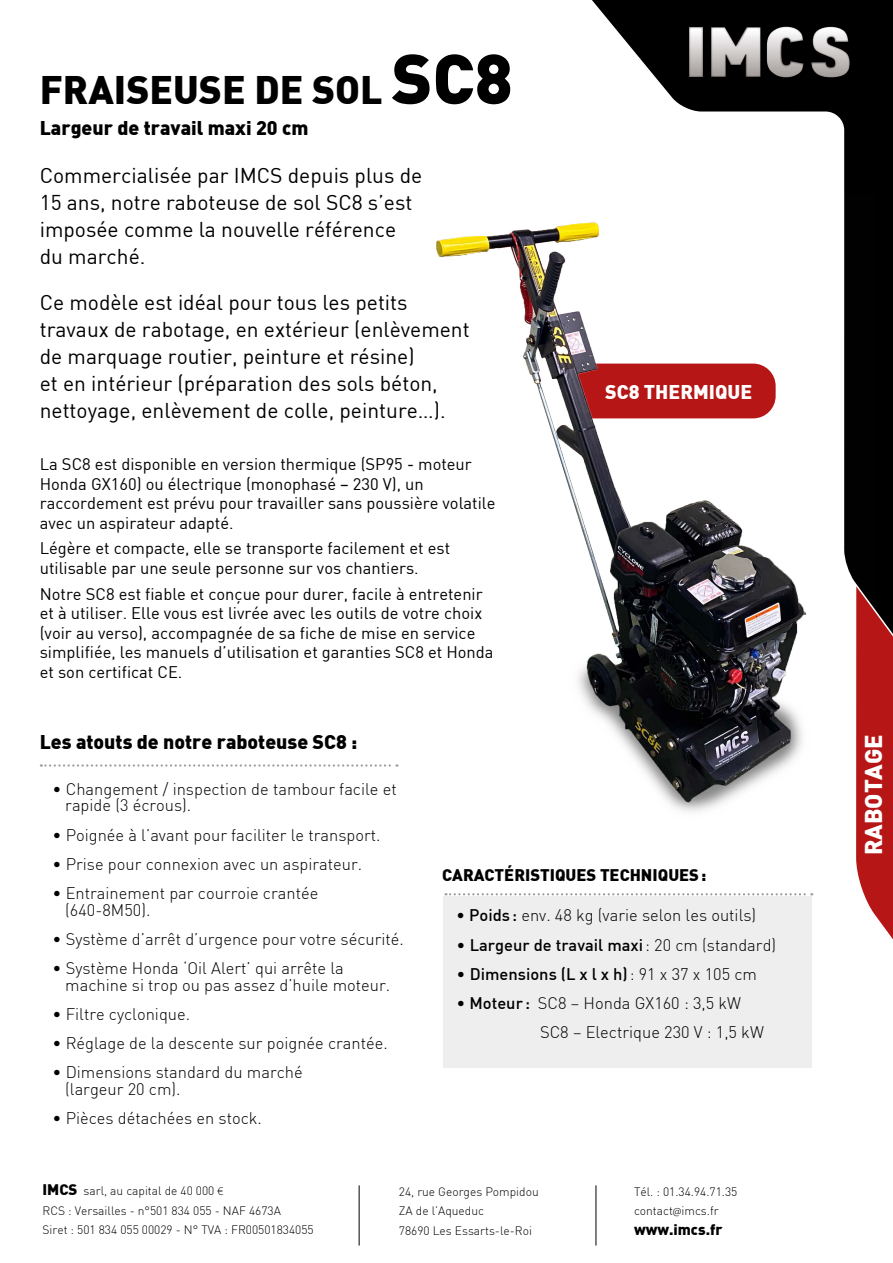
<style>
.page{position:relative;width:893px;height:1263px;background:#fff}
.page>*{position:absolute;margin:0;border:0;box-sizing:border-box;transform-origin:0 0}
.t1{font:900 39px "DIN";color:#000}
.t2{font:900 23.85px "DIN";color:#fff}
.t3{font:21px/27px "DIN";color:#000}
.t4{font:900 19.5px "DIN";color:#000}
.t5{font:900 19.5px "DIN";color:#fff}
.t6{font:300 16.5px/16.5px "DIN";color:#000}
.t7{font:16.5px/19.5px "DIN";color:#000}
.t8{font:500 16.5px "DIN";color:#000}
.t9{font:900 16.5px "DIN";color:#000}
.t10{font:900 15px "DIN";color:#000}
.t11{font:300 12px/19.5px "DIN";color:#000}
.s1{font-size:69px}
.s2{font-weight:500}
.s3{font-weight:300}
.s4{font-weight:900;font-size:15px}
.s5{font-family:"Myriad Pro"}
</style>
<div class="page">
<svg style="left:443px;top:733px;width:450px;height:335px"></svg>
<svg style="left:592px;top:0;width:301px;height:733px"></svg>
<img style="left:689px;top:27px;width:14px;height:50px">
<img style="left:711px;top:27px;width:49px;height:50px">
<img style="left:767px;top:27px;width:36px;height:50px">
<img style="left:811px;top:27px;width:39px;height:50px">
<svg style="left:445px;top:893px;width:367px;height:2px"></svg>
<div style="left:444px;top:896px;width:368px;height:172px;background:#eee"></div>
<img style="left:397px;top:195px;width:479px;height:642px">
<svg style="left:41px;top:764px;width:356px;height:3px"></svg>
<hr style="left:359px;top:1185px;width:1px;height:60px;background:#000">
<hr style="left:596px;top:1185px;width:1px;height:60px;background:#000">
<h1 class="t1" style="left:40px;top:64px;width:475px">FRAISEUSE DE SOL <span class="s1">SC8</span></h1>
<p class="t4" style="left:40px;top:115px;width:270px">Largeur de travail maxi 20 cm</p>
<p class="t3" style="left:40px;top:162px;width:384px">Commercialisée par IMCS depuis plus de<br>15 ans, notre raboteuse de sol SC8 s’est imposée comme la nouvelle référence du marché.</p>
<p class="t3" style="left:40px;top:289px;width:431px">Ce modèle est idéal pour tous les petits travaux de rabotage, en extérieur (enlèvement de marquage routier, peinture et résine)<br>et en intérieur (préparation des sols béton, nettoyage, enlèvement de colle, peinture…).</p>
<p class="t7" style="left:40px;top:454px;width:457px">La SC8 est disponible en version thermique (SP95 - moteur Honda GX160) ou électrique (monophasé – 230 V), un raccordement est prévu pour travailler sans poussière volatile avec un aspirateur adapté.</p>
<p class="t7" style="left:40px;top:538px;width:412px">Légère et compacte, elle se transporte facilement et est utilisable par une seule personne sur vos chantiers.</p>
<p class="t7" style="left:40px;top:584px;width:455px">Notre SC8 est fiable et conçue pour durer, facile à entretenir et à utiliser. Elle vous est livrée avec les outils de votre choix (voir au verso), accompagnée de sa fiche de mise en service simplifiée, les manuels d’utilisation et garanties SC8 et Honda et son certificat CE.</p>
<p class="t5" style="left:605px;top:379px;width:149px">SC8 THERMIQUE</p>
<p class="t4" style="left:40px;top:728px;width:319px">Les atouts de notre raboteuse SC8 :</p>
<p class="t6" style="left:65px;top:780px;width:333px;text-indent:-13px">• Changement / inspection de tambour facile et rapide (3 écrous).</p>
<p class="t6" style="left:52px;top:826px;width:330px">• Poignée à l’avant pour faciliter le transport.</p>
<p class="t6" style="left:52px;top:855px;width:311px">• Prise pour connexion avec un aspirateur.</p>
<p class="t6" style="left:65px;top:885px;width:255px;text-indent:-13px">• Entrainement par courroie crantée (640-8M50).</p>
<p class="t6" style="left:52px;top:930px;width:353px">• Système d’arrêt d’urgence pour votre sécurité.</p>
<p class="t6" style="left:65px;top:960px;width:326px;text-indent:-13px">• Système Honda ‘Oil Alert’ qui arrête la machine si trop ou pas assez d’huile moteur.</p>
<p class="t6" style="left:52px;top:1005px;width:139px">• Filtre cyclonique.</p>
<p class="t6" style="left:52px;top:1035px;width:337px">• Réglage de la descente sur poignée crantée.</p>
<p class="t6" style="left:65px;top:1064px;width:239px;text-indent:-13px">• Dimensions standard du marché (largeur 20 cm).</p>
<p class="t6" style="left:53px;top:1110px;width:211px">• Pièces détachées en stock.</p>
<p class="t9" style="left:442px;top:864px;width:266px">CARACTÉRISTIQUES TECHNIQUES:</p>
<p class="t6" style="left:457px;top:907px;width:301px"><span class="s2">• Poids :</span> env. 48 kg (varie selon les outils)</p>
<p class="t8" style="left:457px;top:934px;width:321px"><span class="s3">•</span> Largeur de travail maxi<span class="s3">: 20 cm (standard)</span></p>
<p class="t8" style="left:457px;top:963px;width:302px"><span class="s3">•</span> Dimensions (L x l x h)<span class="s3">: 91 x 37 x 105 cm</span></p>
<p class="t6" style="left:540px;top:988px;width:225px;line-height:29.2px;text-indent:-83px">• <span class="s2">Moteur :</span> SC8 – Honda GX160 : 3,5 kW<br>SC8 – Electrique 230 V : 1,5 kW</p>
<p class="t11" style="left:43px;top:1181px;width:273px"><span class="s4">IMCS</span> sarl, au capital de 40 000 <span class="s5">€<br></span>RCS : Versailles - n°501 834 055 - NAF 4673A<br>Siret : 501 834 055 00029 - N° TVA : FR00501834055</p>
<p class="t11" style="left:634px;top:1181px;width:105px">Tél. : 01.34.94.71.35 contact<span class="s5">@</span>imcs.fr</p>
<p class="t11" style="left:399px;top:1181px;width:141px">24, rue Georges Pompidou<br>ZA de l’Aqueduc<br>78690 Les Essarts-le-Roi</p>
<p class="t10" style="left:634px;top:1219px;width:90px">www.imcs.fr</p>
<h2 class="t2" style="left:858px;top:855px;width:123px;rotate:-90deg">RABOTAGE</h2>
</div>
